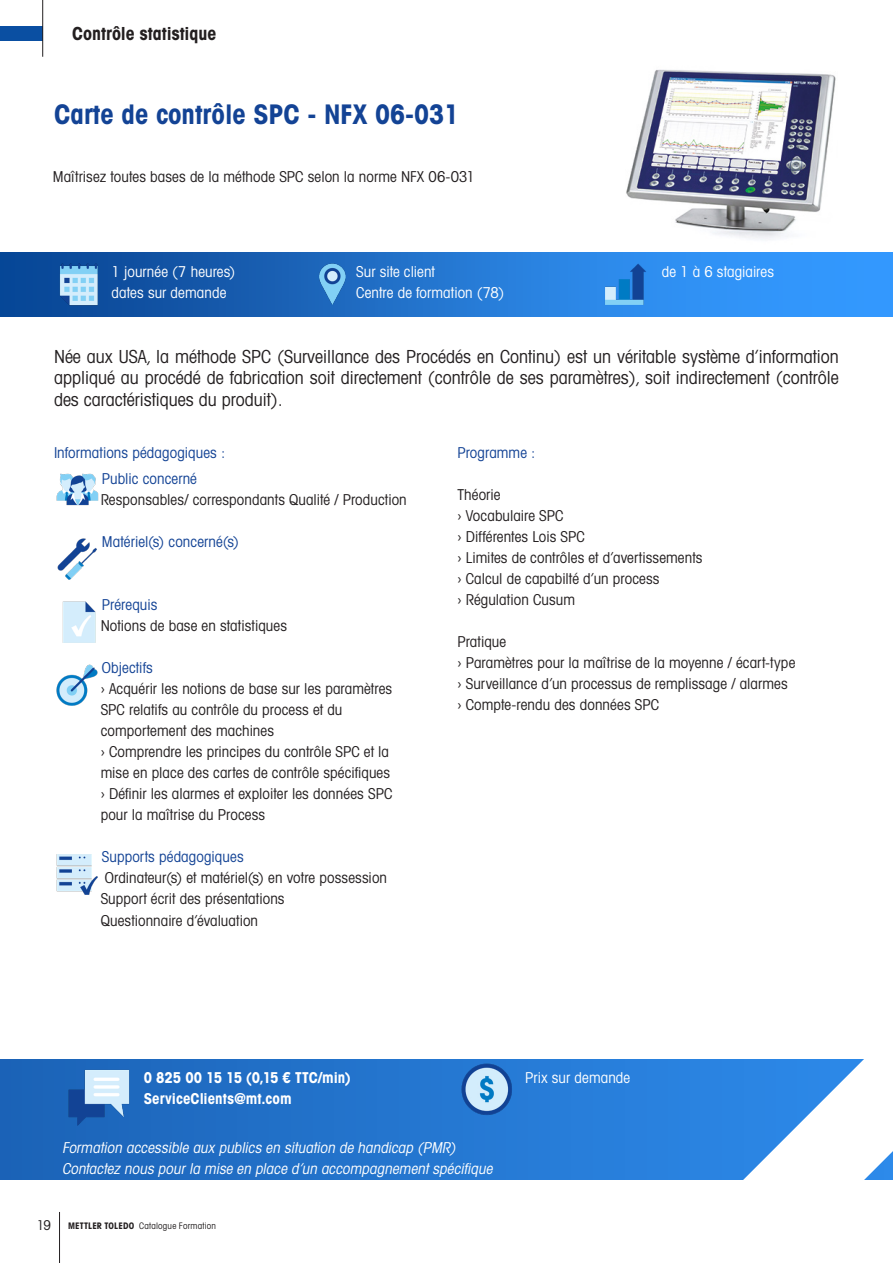
<style>
.page{position:relative;width:893px;height:1263px;background:#fff}
.page>*{position:absolute;margin:0;border:0;box-sizing:border-box;transform-origin:0 0}
.Formation_Titre{font:27px "Avant Gardefor MT Bd";color:#134395}
.t1{font:18px/21.6px "Avant Gardefor MT Bk";color:#231f20;text-align:justify}
.Top_Strip_Left_12_16{font:18px "Avant Gardefor MT Bd";letter-spacing:-.005em;color:#231f20}
.t2{font:15px/21px "Avant Gardefor MT Bk";letter-spacing:.005em;color:#231f20}
.t3{font:italic 15px "Avant Gardefor MT Bk";color:#fff}
.t4{font:15px "Avant Gardefor MT Bk";letter-spacing:.005em;color:#134395}
.t5{font:15px "Avant Gardefor MT Bk";letter-spacing:.005em;color:#fff}
.t6{font:15px "Avant Gardefor MT Bd";color:#fff}
.Left_Page_Number_9_11{font:13.5px "Avant Gardefor MT Bk";color:#231f20}
.Left_Page_Document_Title_6_8{font:9px "Avant Gardefor MT Bk";letter-spacing:.025em;color:#231f20}
.s1{font-family:"Avant Gardefor MT Bd"}
</style>
<div class="page">
<svg style="left:0;top:1060px;width:660px;height:120px;background:#2272ca"></svg>
<div style="left:0;top:253px;width:893px;height:64px;background:linear-gradient(to right,#0a4591,#3aa4ff)"></div>
<img style="left:54px;top:261px;width:48px;height:48px">
<img style="left:601px;top:261px;width:48px;height:48px">
<img style="left:316px;top:261px;width:40px;height:48px">
<img style="left:56px;top:473px;width:43px;height:33px">
<img style="left:57px;top:538px;width:40px;height:42px">
<img style="left:62px;top:601px;width:34px;height:42px">
<img style="left:56px;top:664px;width:42px;height:42px">
<img style="left:56px;top:854px;width:42px;height:41px">
<img style="left:63px;top:1059px;width:72px;height:72px">
<img style="left:457px;top:1060px;width:60px;height:59px">
<img style="left:626px;top:69px;width:210px;height:171px">
<hr style="left:59px;top:1212px;width:1px;height:51px;background:#231f20">
<div style="left:0;top:26px;width:43px;height:15px;background:#0a4fa2"></div>
<hr style="left:42px;top:0;width:1px;height:57px;background:#231f20">
<svg style="left:660px;top:1059px;width:233px;height:121px;fill:#2b86e5"></svg>
<p class="Top_Strip_Left_12_16" style="left:72px;top:22px;width:146px">Contrôle statistique</p>
<p class="Formation_Titre" style="left:54px;top:97px;width:407px">Carte de contrôle SPC - NFX 06-031</p>
<p class="t2" style="left:53px;top:166px;width:423px">Maîtrisez toutes bases de la méthode SPC selon la norme NFX 06-031</p>
<p class="t5" style="left:112px;top:263px;width:125px">1 journée (7 heures)</p>
<p class="t5" style="left:112px;top:284px;width:116px">dates sur demande</p>
<p class="t5" style="left:356px;top:263px;width:80px">Sur site client</p>
<p class="t5" style="left:356px;top:284px;width:150px">Centre de formation (78)</p>
<p class="t5" style="left:662px;top:263px;width:114px">de 1 à 6 stagiaires</p>
<p class="t1" style="left:54px;top:345px;width:786px">Née aux USA, la méthode SPC (Surveillance des Procédés en Continu) est un véritable système d’information appliqué au procédé de fabrication soit directement (contrôle de ses paramètres), soit indirectement (contrôle des caractéristiques du produit).</p>
<p class="t4" style="left:457px;top:443px;width:79px">Programme :</p>
<p class="t2" style="left:457px;top:484px;width:45px">Théorie</p>
<p class="t2" style="left:457px;top:505px;width:107px">› Vocabulaire SPC</p>
<p class="t2" style="left:457px;top:526px;width:129px">› Différentes Lois SPC</p>
<p class="t2" style="left:457px;top:547px;width:247px">› Limites de contrôles et d’avertissements</p>
<p class="t2" style="left:457px;top:568px;width:204px">› Calcul de capabilté d’un process</p>
<p class="t2" style="left:457px;top:589px;width:119px">› Régulation Cusum</p>
<p class="t2" style="left:457px;top:631px;width:50px">Pratique</p>
<p class="t2" style="left:457px;top:652px;width:339px">› Paramètres pour la maîtrise de la moyenne / écart-type</p>
<p class="t2" style="left:457px;top:673px;width:332px">› Surveillance d’un processus de remplissage / alarmes</p>
<p class="t2" style="left:457px;top:694px;width:203px">› Compte-rendu des données SPC</p>
<p class="t4" style="left:54px;top:443px;width:173px">Informations pédagogiques :</p>
<p class="t4" style="left:102px;top:470px;width:97px">Public concerné</p>
<p class="t2" style="left:101px;top:489px;width:308px">Responsables/ correspondants Qualité / Production</p>
<p class="t4" style="left:102px;top:533px;width:139px">Matériel(s) concerné(s)</p>
<p class="t4" style="left:102px;top:596px;width:57px">Prérequis</p>
<p class="t2" style="left:101px;top:615px;width:188px">Notions de base en statistiques</p>
<p class="t4" style="left:102px;top:659px;width:52px">Objectifs</p>
<p class="t2" style="left:101px;top:678px;width:293px">› Acquérir les notions de base sur les paramètres<br>SPC relatifs au contrôle du process et du comportement des machines</p>
<p class="t2" style="left:101px;top:741px;width:291px">› Comprendre les principes du contrôle SPC et la mise en place des cartes de contrôle spécifiques</p>
<p class="t2" style="left:101px;top:783px;width:293px">› Définir les alarmes et exploiter les données SPC pour la maîtrise du Process</p>
<p class="t4" style="left:102px;top:848px;width:143px">Supports pédagogiques</p>
<p class="t2" style="left:105px;top:867px;width:284px">Ordinateur(s) et matériel(s) en votre possession</p>
<p class="t2" style="left:101px;top:888px;width:185px">Support écrit des présentations</p>
<p class="t2" style="left:101px;top:909px;width:159px">Questionnaire d’évaluation</p>
<p class="t6" style="left:144px;top:1068px;width:208px">0 825 00 15 15 (0,15 € TTC/min)</p>
<p class="t6" style="left:144px;top:1089px;width:149px">ServiceClients@mt.com</p>
<p class="t3" style="left:62px;top:1138px;width:398px">Formation accessible aux publics en situation de handicap (PMR)</p>
<p class="t3" style="left:62px;top:1159px;width:435px">Contactez nous pour la mise en place d’un accompagnement spécifique</p>
<p class="Left_Page_Number_9_11" style="left:37px;top:1217px;width:16px">19</p>
<p class="Left_Page_Document_Title_6_8" style="left:68px;top:1220px;width:150px"><span class="s1">METTLER TOLEDO</span> Catalogue Formation</p>
<p class="t5" style="left:525px;top:1068px;width:107px">Prix sur demande</p>
</div>
